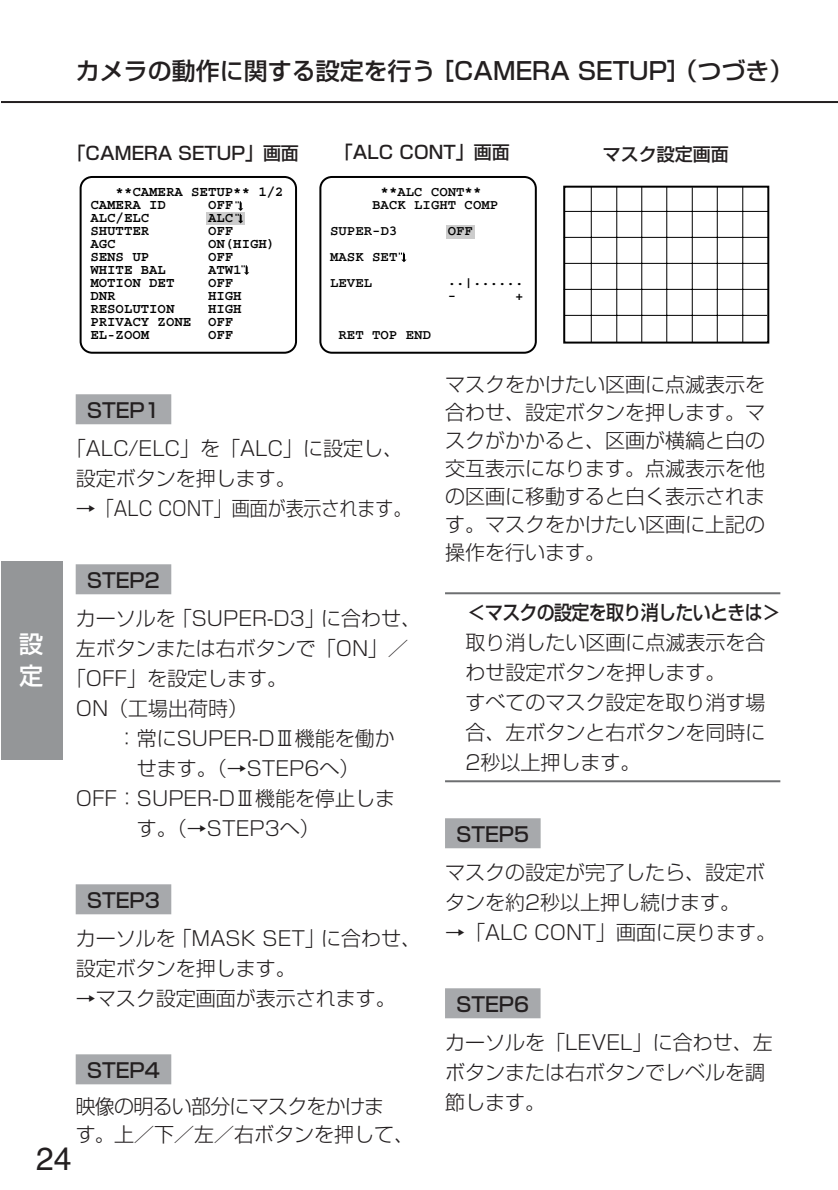
<style>
.page{position:relative;width:838px;height:1190px;background:#fff}
.page>*{position:absolute;margin:0;border:0;box-sizing:border-box;transform-origin:0 0}
.t1{font:32px "Helvetica";color:#231f20}
.t2{font:500 24px "Shin Go";color:#231f20}
.t3{font:500 24px/32px "Shin Go";color:#fff}
.t4{font:300 20px/30px "Shin Go";color:#231f20}
.t5{font:300 20px/28px "Shin Go";letter-spacing:-.04em;color:#231f20}
.t6{font:500 20px "Shin Go";color:#231f20}
.t7{font:500 20px "Shin Go";letter-spacing:-.04em;color:#231f20;scale:.9 1}
.t8{font:500 18px "Shin Go";color:#231f20}
.t9{font:700 14px/13px "Courier";color:#000}
</style>
<div class="page">
<hr style="left:1px;top:101px;width:837px;height:2px;background:#231f20">
<div style="left:1px;top:561px;width:61px;height:199px;background:#949698"></div>
<div style="left:76px;top:394px;width:95px;height:30px;background:#a7a9ac"></div>
<div style="left:76px;top:564px;width:95px;height:30px;background:#a7a9ac"></div>
<div style="left:76px;top:884px;width:95px;height:30px;background:#a7a9ac"></div>
<div style="left:76px;top:1054px;width:95px;height:30px;background:#a7a9ac"></div>
<hr style="left:445px;top:592px;width:335px;height:2px;background:#6d6f71">
<hr style="left:445px;top:780px;width:335px;height:2px;background:#6d6f71">
<div style="left:445px;top:818px;width:96px;height:30px;background:#a7a9ac"></div>
<div style="left:445px;top:988px;width:96px;height:30px;background:#a7a9ac"></div>
<div style="left:207px;top:212px;width:38px;height:13px;background:#ccc"></div>
<div style="left:80px;top:176px;width:217px;height:178px;border:2px solid #000;border-radius:11px"></div>
<svg style="left:241px;top:265px;width:8px;height:10px"></svg>
<svg style="left:235px;top:201px;width:8px;height:22px"></svg>
<div style="left:446px;top:225px;width:29px;height:14px;background:#ccc"></div>
<div style="left:319px;top:176px;width:218px;height:178px;border:2px solid #000;border-radius:11px"></div>
<svg style="left:399px;top:253px;width:8px;height:9px"></svg>
<div style="left:563px;top:186px;width:206px;height:158px;border:2px solid #000"></div>
<hr style="left:591px;top:187px;width:1px;height:155px;background:#000">
<hr style="left:616px;top:187px;width:1px;height:155px;background:#000">
<hr style="left:641px;top:186px;width:1px;height:156px;background:#000">
<hr style="left:666px;top:187px;width:1px;height:155px;background:#000">
<hr style="left:692px;top:187px;width:1px;height:155px;background:#000">
<hr style="left:717px;top:186px;width:1px;height:156px;background:#000">
<hr style="left:742px;top:186px;width:1px;height:156px;background:#000">
<hr style="left:564px;top:211px;width:204px;height:1px;background:#000">
<hr style="left:564px;top:237px;width:204px;height:1px;background:#000">
<hr style="left:564px;top:263px;width:204px;height:1px;background:#000">
<hr style="left:564px;top:289px;width:204px;height:1px;background:#000">
<hr style="left:565px;top:315px;width:202px;height:1px;background:#000">
<p class="t2" style="left:76px;top:62px;width:719px">カメラの動作に関する設定を行う［CAMERA SETUP］（つづき）</p>
<p class="t8" style="left:67px;top:146px;width:233px">「CAMERA SETUP」画面</p>
<p class="t8" style="left:335px;top:146px;width:176px">「ALC CONT」画面</p>
<p class="t8" style="left:603px;top:148px;width:127px">マスク設定画面</p>
<p class="t9" style="left:90px;top:186px;width:195px;text-indent:25px">**CAMERA SETUP** 1/2<br>CAMERA ID</p>
<p class="t9" style="left:208px;top:199px;width:27px">OFF</p>
<p class="t9" style="left:90px;top:212px;width:60px">ALC/ELC</p>
<p class="t9" style="left:208px;top:212px;width:27px">ALC</p>
<p class="t9" style="left:90px;top:225px;width:60px">SHUTTER</p>
<p class="t9" style="left:208px;top:225px;width:27px">OFF</p>
<p class="t9" style="left:90px;top:238px;width:27px">AGC</p>
<p class="t9" style="left:208px;top:238px;width:69px">ON(HIGH)</p>
<p class="t9" style="left:90px;top:251px;width:60px">SENS UP</p>
<p class="t9" style="left:208px;top:251px;width:27px">OFF</p>
<p class="t9" style="left:90px;top:264px;width:77px">WHITE BAL</p>
<p class="t9" style="left:208px;top:264px;width:35px">ATW1</p>
<p class="t9" style="left:90px;top:277px;width:86px">MOTION DET</p>
<p class="t9" style="left:208px;top:277px;width:27px">OFF</p>
<p class="t9" style="left:90px;top:290px;width:27px">DNR</p>
<p class="t9" style="left:208px;top:290px;width:35px">HIGH</p>
<p class="t9" style="left:90px;top:303px;width:86px">RESOLUTION</p>
<p class="t9" style="left:90px;top:303px;width:153px;text-indent:118px">HIGH<br>PRIVACY ZONE OFF<br>EL-ZOOM</p>
<p class="t9" style="left:208px;top:329px;width:27px">OFF</p>
<p class="t9" style="left:372px;top:186px;width:128px;text-indent:8px">**ALC CONT**<br>BACK LIGHT COMP</p>
<p class="t9" style="left:330px;top:225px;width:69px">SUPER-D3</p>
<p class="t9" style="left:448px;top:225px;width:27px">OFF</p>
<p class="t9" style="left:330px;top:245px;width:69px;line-height:26px">MASK SET<br>LEVEL</p>
<p class="t9" style="left:448px;top:274px;width:77px;line-height:15px">..|...... -</p>
<p class="t9" style="left:515px;top:290px;width:10px">+</p>
<p class="t9" style="left:339px;top:329px;width:94px">RET TOP END</p>
<p class="t3" style="left:19px;top:631px;width:25px">設定</p>
<p class="t6" style="left:87px;top:403px;width:74px">STEP1</p>
<p class="t4" style="left:76px;top:436px;width:329px;text-indent:-10px">「ALC/ELC」を「ALC」に設定し、設定ボタンを押します。</p>
<p class="t4" style="left:76px;top:496px;width:337px">→「ALC CONT」画面が表示されます。</p>
<p class="t6" style="left:87px;top:573px;width:74px">STEP2</p>
<p class="t4" style="left:76px;top:606px;width:347px">カーソルを「SUPER-D3」に合わせ、</p>
<p class="t4" style="left:76px;top:636px;width:334px">左ボタンまたは右ボタンで「ON」／</p>
<p class="t4" style="left:66px;top:666px;width:223px">「OFF」を設定します。</p>
<p class="t4" style="left:76px;top:696px;width:174px">ON（工場出荷時）</p>
<p class="t4" style="left:117px;top:726px;width:279px">：常にSUPER-DⅢ機能を働か</p>
<p class="t4" style="left:137px;top:756px;width:224px">せます。（→STEP6へ）</p>
<p class="t4" style="left:76px;top:786px;width:321px">OFF：SUPER-DⅢ機能を停止しま</p>
<p class="t4" style="left:137px;top:816px;width:184px">す。（→STEP3へ）</p>
<p class="t6" style="left:87px;top:893px;width:74px">STEP3</p>
<p class="t4" style="left:76px;top:926px;width:347px">カーソルを「MASK SET」に合わせ、設定ボタンを押します。</p>
<p class="t4" style="left:76px;top:986px;width:321px">→マスク設定画面が表示されます。</p>
<p class="t6" style="left:87px;top:1063px;width:74px">STEP4</p>
<p class="t5" style="left:76px;top:1095px;width:340px">映像の明るい部分にマスクをかけま<br>す。上／下／左／右ボタンを押して、</p>
<h1 class="t1" style="left:36px;top:1147px;width:37px">24</h1>
<p class="t4" style="left:445px;top:373px;width:322px;line-height:28px;text-align:justify">マスクをかけたい区画に点滅表示を合わせ、設定ボタンを押します。マスクがかかると、区画が横縞と白の交互表示になります。点滅表示を他の区画に移動すると白く表示されます。マスクをかけたい区画に上記の操作を行います。</p>
<p class="t7" style="left:468px;top:605px;width:349px">＜マスクの設定を取り消したいときは＞</p>
<p class="t4" style="left:465px;top:630px;width:301px">取り消したい区画に点滅表示を合わせ設定ボタンを押します。<br>すべてのマスク設定を取り消す場合、左ボタンと右ボタンを同時に<br>2秒以上押します。</p>
<p class="t6" style="left:456px;top:827px;width:74px">STEP5</p>
<p class="t4" style="left:445px;top:860px;width:322px">マスクの設定が完了したら、設定ボタンを約2秒以上押し続けます。</p>
<p class="t4" style="left:445px;top:920px;width:333px">→「ALC CONT」画面に戻ります。</p>
<p class="t6" style="left:456px;top:997px;width:74px">STEP6</p>
<p class="t4" style="left:445px;top:1030px;width:329px">カーソルを「LEVEL」に合わせ、左ボタンまたは右ボタンでレベルを調節します。</p>
</div>
